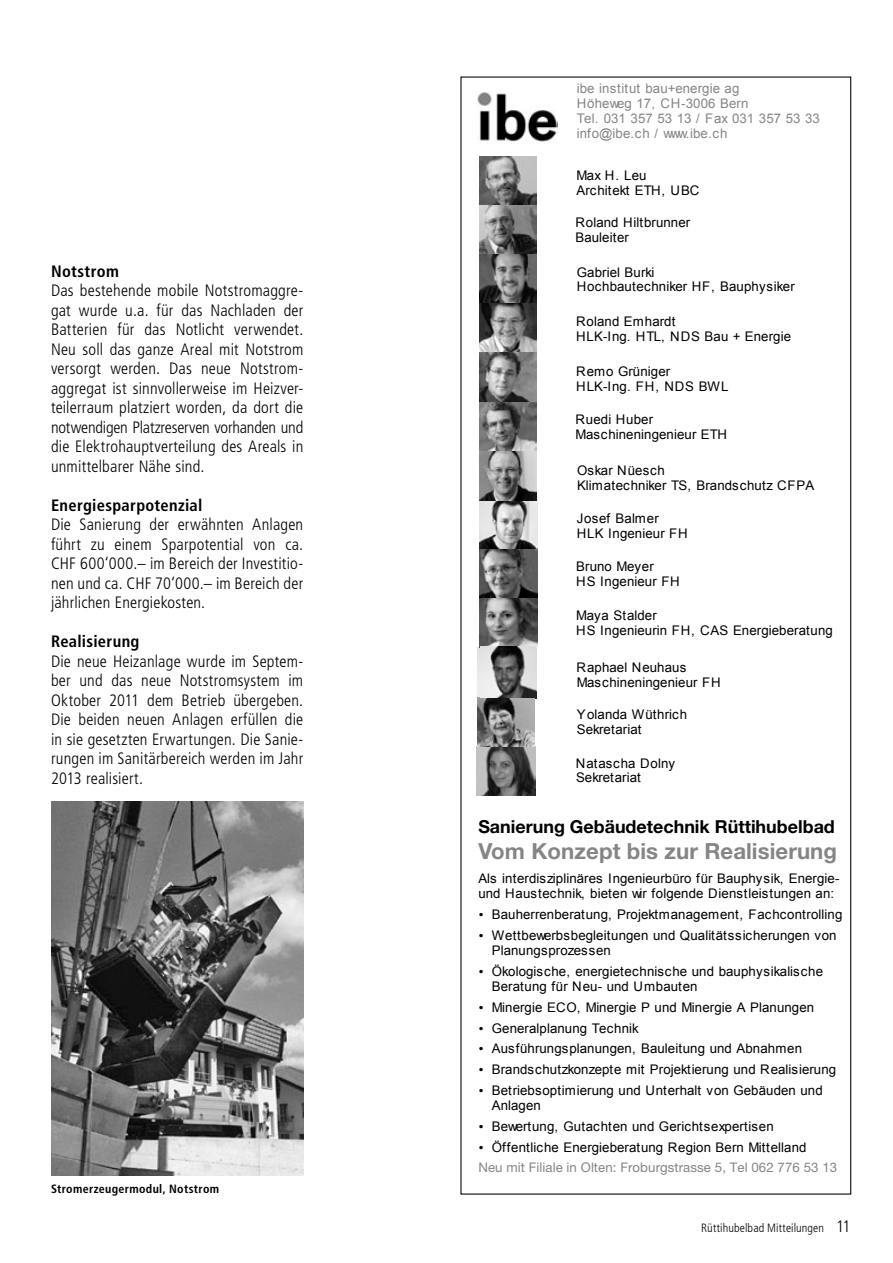
<style>
.page{position:relative;width:893px;height:1263px;background:#fff}
.page>*{position:absolute;margin:0;border:0;box-sizing:border-box;transform-origin:0 0}
.t1{font:700 22.2px "Helvetica Neue";letter-spacing:.005em;color:#858585}
.t2{font:700 17.85px "Helvetica Neue";color:#000}
.t3{font:300 condensed 16.5px/19.5px "Frutiger";letter-spacing:.01em;color:#000;text-align:justify}
.t4{font:700 condensed 16.5px "Frutiger";letter-spacing:.02em;color:#000}
.t5{font:13.2px/15px "Arial";letter-spacing:.005em;color:#000}
.t6{font:13.2px/14.9px "Arial";letter-spacing:.005em;color:#858585}
.t7{font:13.2px "Helvetica Neue";letter-spacing:.005em;color:#858585}
.t8{font:300 condensed 12px "Frutiger";letter-spacing:.01em;color:#000}
.t9{font:700 condensed 12px "Frutiger";letter-spacing:.03em;color:#000}
.s1{font-size:16.5px}
</style>
<div class="page">
<img style="left:477px;top:648px;width:59px;height:147px">
<img style="left:477px;top:92px;width:80px;height:50px">
<img style="left:479px;top:156px;width:58px;height:492px">
<img style="left:480px;top:647px;width:55px;height:50px">
<img style="left:51px;top:801px;width:252px;height:374px">
<p class="t4" style="left:51px;top:261px;width:69px">Notstrom</p>
<p class="t3" style="left:51px;top:281px;width:254px">Das bestehende mobile Notstromaggre&shy;gat wurde u.a. für das Nachladen der Batterien für das Notlicht verwendet.<br>Neu soll das ganze Areal mit Notstrom versorgt werden. Das neue Notstrom&shy;aggregat ist sinnvollerweise im Heizver&shy;teilerraum platziert worden, da dort die notwendigen Platzreserven vorhanden und die Elektrohauptverteilung des Areals in unmittelbarer Nähe sind.</p>
<p class="t4" style="left:51px;top:495px;width:153px">Energiesparpotenzial</p>
<p class="t3" style="left:51px;top:515px;width:254px">Die Sanierung der erwähnten Anlagen führt zu einem Sparpotential von ca.<br>CHF 600‘000.– im Bereich der Investitio&shy;nen und ca. CHF 70‘000.– im Bereich der jährlichen Energiekosten.</p>
<p class="t4" style="left:51px;top:632px;width:90px">Realisierung</p>
<p class="t3" style="left:51px;top:652px;width:254px">Die neue Heizanlage wurde im Septem&shy;ber und das neue Notstromsystem im Oktober 2011 dem Betrieb übergeben.<br>Die beiden neuen Anlagen erfüllen die in sie gesetzten Erwartungen. Die Sanie&shy;rungen im Sanitärbereich werden im Jahr 2013 realisiert.</p>
<p class="t9" style="left:51px;top:1182px;width:170px">Stromerzeugermodul, Notstrom</p>
<p class="t6" style="left:577px;top:81px;width:245px">ibe institut bau+energie ag<br>Höheweg 17, CH-3006 Bern<br>Tel. 031 357 53 13 / Fax 031 357 53 33 info@ibe.ch / www.ibe.ch</p>
<p class="t5" style="left:576px;top:168px;width:125px">Max H. Leu<br>Architekt ETH, UBC</p>
<p class="t5" style="left:575px;top:215px;width:116px">Roland Hiltbrunner<br>Bauleiter</p>
<p class="t5" style="left:577px;top:265px;width:219px">Gabriel Burki<br>Hochbautechniker HF, Bauphysiker</p>
<p class="t5" style="left:576px;top:314px;width:216px">Roland Emhardt<br>HLK-Ing. HTL, NDS Bau + Energie</p>
<p class="t5" style="left:576px;top:363px;width:154px">Remo Grüniger<br>HLK-Ing. FH, NDS BWL</p>
<p class="t5" style="left:575px;top:412px;width:153px">Ruedi Huber<br>Maschineningenieur ETH</p>
<p class="t5" style="left:577px;top:462px;width:239px">Oskar Nüesch<br>Klimatechniker TS, Brandschutz CFPA</p>
<p class="t5" style="left:577px;top:510px;width:113px">Josef Balmer<br>HLK Ingenieur FH</p>
<p class="t5" style="left:576px;top:558px;width:105px">Bruno Meyer<br>HS Ingenieur FH</p>
<p class="t5" style="left:576px;top:607px;width:258px">Maya Stalder<br>HS Ingenieurin FH, CAS Energieberatung</p>
<p class="t5" style="left:577px;top:659px;width:145px">Raphael Neuhaus<br>Maschineningenieur FH</p>
<p class="t5" style="left:577px;top:707px;width:112px">Yolanda Wüthrich<br>Sekretariat</p>
<p class="t5" style="left:576px;top:755px;width:101px">Natascha Dolny<br>Sekretariat</p>
<h2 class="t2" style="left:478px;top:815px;width:358px">Sanierung Gebäudetechnik Rüttihubelbad</h2>
<h1 class="t1" style="left:478px;top:838px;width:360px">Vom Konzept bis zur Realisierung</h1>
<p class="t5" style="left:478px;top:871px;width:363px">Als interdisziplinäres Ingenieurbüro für Bauphysik, Energie&shy;und Haustechnik, bieten wir folgende Dienstleistungen an:</p>
<p class="t5" style="left:478px;top:907px;width:365px">• Bauherrenberatung, Projektmanagement, Fachcontrolling</p>
<p class="t5" style="left:492px;top:928px;width:346px;text-indent:-13px">• Wettbewerbsbegleitungen und Qualitätssicherungen von<br>Planungsprozessen</p>
<p class="t5" style="left:492px;top:963px;width:333px;text-indent:-13px">• Ökologische, energietechnische und bauphysikalische<br>Beratung für Neu- und Umbauten</p>
<p class="t5" style="left:478px;top:999px;width:337px">• Minergie ECO, Minergie P und Minergie A Planungen</p>
<p class="t5" style="left:478px;top:1020px;width:162px">• Generalplanung Technik</p>
<p class="t5" style="left:478px;top:1041px;width:325px">• Ausführungsplanungen, Bauleitung und Abnahmen</p>
<p class="t5" style="left:478px;top:1062px;width:359px">• Brandschutzkonzepte mit Projektierung und Realisierung</p>
<p class="t5" style="left:492px;top:1083px;width:333px;text-indent:-13px">• Betriebsoptimierung und Unterhalt von Gebäuden und<br>Anlagen</p>
<p class="t5" style="left:478px;top:1119px;width:297px">• Bewertung, Gutachten und Gerichtsexpertisen</p>
<p class="t5" style="left:478px;top:1140px;width:330px">• Öffentliche Energieberatung Region Bern Mittelland</p>
<p class="t7" style="left:478px;top:1160px;width:360px">Neu mit Filiale in Olten: Froburgstrasse 5, Tel 062 776 53 13</p>
<p class="t8" style="left:701px;top:1221px;width:151px">Rüttihubelbad Mitteilungen <span class="s1">11</span></p>
</div>
